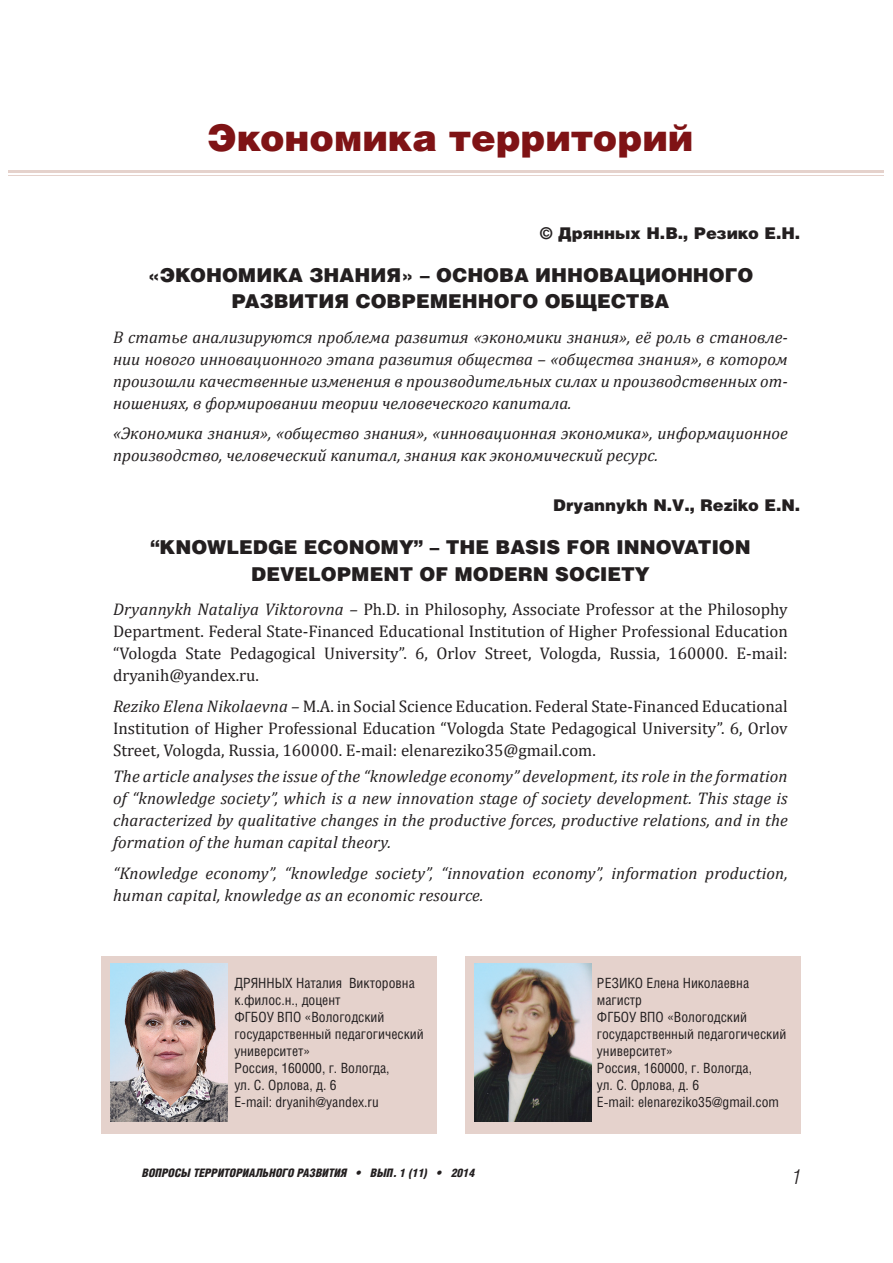
<style>
.page{position:relative;width:893px;height:1263px;background:#fff}
.page>*{position:absolute;margin:0;border:0;box-sizing:border-box;transform-origin:0 0}
.t1{font:900 36.75px "Helios";color:#7f1315}
.t2{font:italic 300 20.55px "Helios Cond";color:#231f20}
.t3{font:900 19.05px/26.4px "Helios";color:#231f20;text-align:center}
.t4{font:italic 16.95px/22px "Cambria";color:#231f20;text-align:justify}
.t5{font:16.95px/22px "Cambria";color:#231f20;text-align:justify}
.t6{font:900 16.2px "Helios";color:#231f20}
.t7{font:14.1px/17px "Helios Cond";color:#231f20}
.t8{font:italic 900 11.7px "Helios Cond";color:#231f20}
.s1{font-style:italic}
</style>
<div class="page">
<hr style="left:9px;top:170px;width:875px;height:3px;background:#e5d2cc">
<hr style="left:9px;top:175px;width:875px;height:1px;background:#e5d2cc">
<div style="left:101px;top:957px;width:336px;height:177px;background:#e5d2cc"></div>
<img style="left:111px;top:963px;width:117px;height:159px">
<div style="left:465px;top:957px;width:336px;height:177px;background:#e5d2cc"></div>
<img style="left:475px;top:963px;width:116px;height:159px">
<h1 class="t1" style="left:208px;top:125px;width:487px">Экономика территорий</h1>
<p class="t6" style="left:540px;top:227px;width:262px">© Дрянных Н.В., Резико Е.Н.</p>
<p class="t3" style="left:147px;top:263px;width:607px">«ЭКОНОМИКА ЗНАНИЯ» – ОСНОВА ИННОВАЦИОННОГО<br>РАЗВИТИЯ СОВРЕМЕННОГО ОБЩЕСТВА</p>
<p class="t4" style="left:113px;top:325px;width:676px">В статье анализируются проблема развития «экономики знания», её роль в становле&shy;нии нового инновационного этапа развития общества – «общества знания», в котором произошли качественные изменения в производительных силах и производственных от&shy;ношениях, в формировании теории человеческого капитала.</p>
<p class="t4" style="left:113px;top:422px;width:676px">«Экономика знания», «общество знания», «инновационная экономика», информационное производство, человеческий капитал, знания как экономический ресурс.</p>
<p class="t6" style="left:553px;top:499px;width:249px">Dryannykh N.V., Reziko E.N.</p>
<p class="t3" style="left:150px;top:536px;width:602px">“KNOWLEDGE ECONOMY” – THE BASIS FOR INNOVATION<br>DEVELOPMENT OF MODERN SOCIETY</p>
<p class="t5" style="left:113px;top:598px;width:676px"><span class="s1">Dryannykh Nataliya Viktorovna –</span> Ph.D. in Philosophy, Associate Professor at the Philosophy Department. Federal State-Financed Educational Institution of Higher Professional Education “Vologda State Pedagogical University”. 6, Orlov Street, Vologda, Russia, 160000. E-mail: dryanih@yandex.ru.</p>
<p class="t5" style="left:113px;top:695px;width:676px"><span class="s1">Reziko Elena Nikolaevna –</span> M.A. in Social Science Education. Federal State-Financed Educational Institution of Higher Professional Education “Vologda State Pedagogical University”. 6, Orlov Street, Vologda, Russia, 160000. E-mail: elenareziko35@gmail.com.</p>
<p class="t4" style="left:113px;top:765px;width:676px">The article analyses the issue of the “knowledge economy” development, its role in the formation of “knowledge society”, which is a new innovation stage of society development. This stage is characterized by qualitative changes in the productive forces, productive relations, and in the formation of the human capital theory.</p>
<p class="t4" style="left:113px;top:861px;width:676px">“Knowledge economy”, “knowledge society”, “innovation economy”, information production, human capital, knowledge as an economic resource.</p>
<p class="t7" style="left:234px;top:976px;width:191px">ДРЯННЫХ Наталия Викторовна к.филос.н., доцент<br>ФГБОУ ВПО «Вологодский государственный педагогический университет»<br>Россия, 160000, г. Вологда,<br>ул. С. Орлова, д. 6<br>E-mail: dryanih@yandex.ru</p>
<p class="t7" style="left:597px;top:976px;width:191px">РЕЗИКО Елена Николаевна магистр<br>ФГБОУ ВПО «Вологодский государственный педагогический университет»<br>Россия, 160000, г. Вологда,<br>ул. С. Орлова, д. 6<br>E-mail: elenareziko35@gmail.com</p>
<p class="t8" style="left:142px;top:1166px;width:334px">ВОПРОСЫ ТЕРРИТОРИАЛЬНОГО РАЗВИТИЯ • ВЫП. 1 (11) • 2014</p>
<p class="t2" style="left:792px;top:1165px;width:10px">1</p>
</div>
